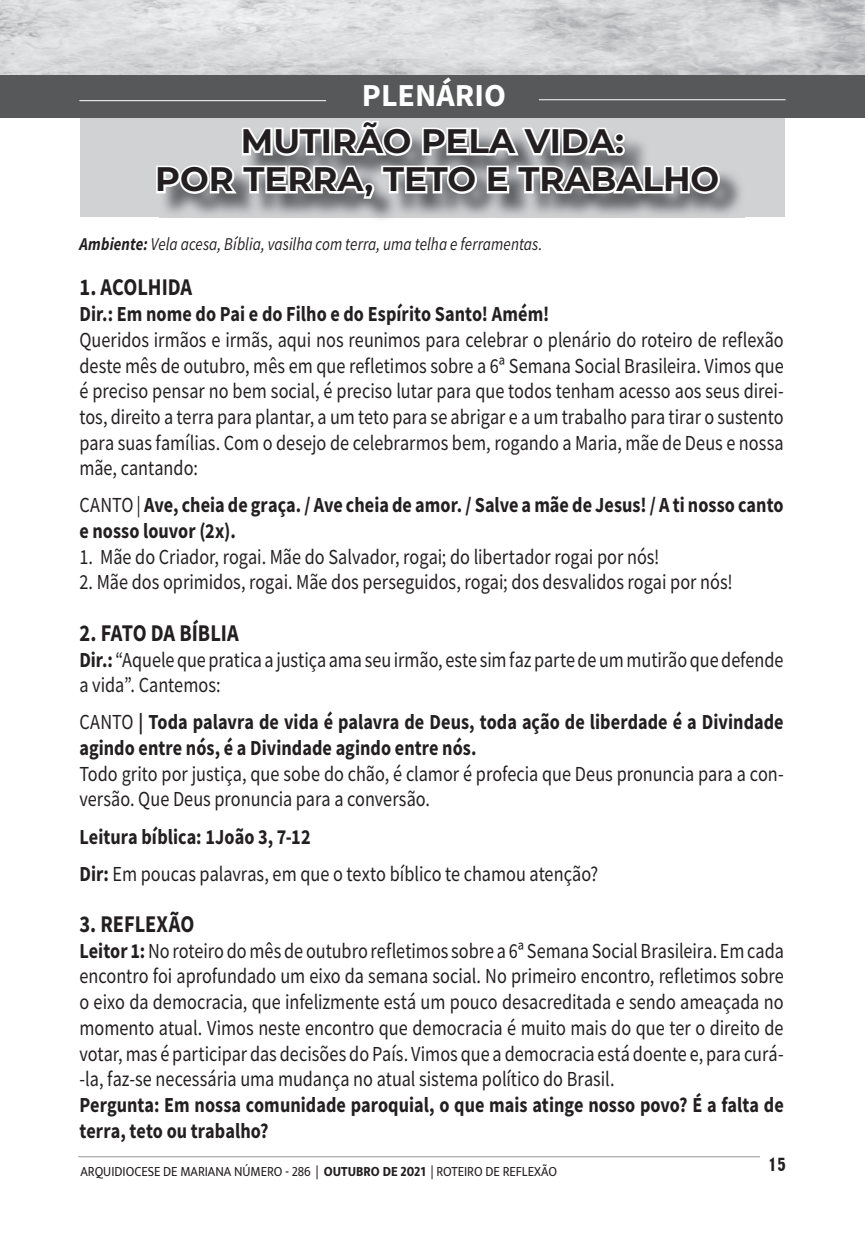
<style>
.page{position:relative;width:865px;height:1248px;background:#fff}
.page>*{position:absolute;margin:0;border:0;box-sizing:border-box;transform-origin:0 0}
.t1{font:700 34px/38px "Montserrat";color:#231f20;text-align:center}
.t2{font:700 32px "Source Sans Pro";color:#fff}
.t3{font:700 24px "Source Sans Pro";letter-spacing:-.005em;color:#231f20;scale:.85 1}
.t4{font:21.4px/25.6px "Source Sans Pro";color:#231f20;scale:.85 1}
.t5{font:700 21.4px/25.6px "Source Sans Pro";letter-spacing:.005em;color:#231f20;scale:.85 1}
.t6{font:italic 18px "Source Sans Pro";letter-spacing:.005em;color:#231f20;scale:.85 1}
.t7{font:18px "Geometric 706 BT Black Condensed B";color:#231f20}
.t8{font:14px "Mukta";color:#231f20;scale:.9 1}
.s1{font-weight:700}
.s2{font-weight:400}
.s3{font-weight:800}
</style>
<div class="page">
<hr style="left:78px;top:1156px;width:682px;height:1px;background:#939598">
<svg style="left:80px;top:118px;width:704px;height:99px;background:#c2c3c5"></svg>
<img style="left:0;top:0;width:865px;height:75px">
<div style="left:0;top:75px;width:865px;height:43px;background:#57585a"></div>
<hr style="left:79px;top:100px;width:247px;height:1px;background:#fff">
<hr style="left:539px;top:99px;width:246px;height:1px;background:#fff">
<svg style="left:156px;top:120px;width:566px;height:81px"></svg>
<h2 class="t2" style="left:362px;top:74px;width:145px">PLENÁRIO</h2>
<h1 class="t1" style="left:155px;top:121px;width:565px">MUTIRÃO PELA VIDA:<br>POR TERRA, TETO E TRABALHO</h1>
<p class="t6" style="left:79px;top:232px;width:546px"><span class="s1">Ambiente:</span> Vela acesa, Bíblia, vasilha com terra, uma telha e ferramentas.</p>
<p class="t3" style="left:79px;top:271px;width:134px">1. ACOLHIDA</p>
<p class="t5" style="left:79px;top:301px;width:554px">Dir.: Em nome do Pai e do Filho e do Espírito Santo! Amém!</p>
<p class="t4" style="left:79px;top:327px;width:830px;text-align:justify">Queridos irmãos e irmãs, aqui nos reunimos para celebrar o plenário do roteiro de reflexão deste mês de outubro, mês em que refletimos sobre a 6ª Semana Social Brasileira. Vimos que é preciso pensar no bem social, é preciso lutar para que todos tenham acesso aos seus direi&shy;tos, direito a terra para plantar, a um teto para se abrigar e a um trabalho para tirar o sustento para suas famílias. Com o desejo de celebrarmos bem, rogando a Maria, mãe de Deus e nossa mãe, cantando:</p>
<p class="t5" style="left:79px;top:492px;width:830px"><span class="s2">CANTO |</span> Ave, cheia de graça. / Ave cheia de amor. / Salve a mãe de Jesus! / A ti nosso canto e nosso louvor (2x).</p>
<p class="t4" style="left:79px;top:543px;width:684px">1. Mãe do Criador, rogai. Mãe do Salvador, rogai; do libertador rogai por nós!</p>
<p class="t4" style="left:79px;top:569px;width:770px">2. Mãe dos oprimidos, rogai. Mãe dos perseguidos, rogai; dos desvalidos rogai por nós!</p>
<p class="t3" style="left:79px;top:616px;width:189px">2. FATO DA BÍBLIA</p>
<p class="t4" style="left:79px;top:646px;width:830px"><span class="s1">Dir.:</span> “Aquele que pratica a justiça ama seu irmão, este sim faz parte de um mutirão que defende a vida”. Cantemos:</p>
<p class="t5" style="left:79px;top:709px;width:830px"><span class="s2">CANTO</span> | Toda palavra de vida é palavra de Deus, toda ação de liberdade é a Divindade agindo entre nós, é a Divindade agindo entre nós.</p>
<p class="t4" style="left:79px;top:760px;width:830px">Todo grito por justiça, que sobe do chão, é clamor é profecia que Deus pronuncia para a con&shy;versão. Que Deus pronuncia para a conversão.</p>
<p class="t4" style="left:79px;top:817px;width:612px;line-height:37px"><span class="s1">Leitura bíblica: 1João 3, 7-12<br>Dir:</span> Em poucas palavras, em que o texto bíblico te chamou atenção?</p>
<p class="t3" style="left:79px;top:907px;width:137px">3. REFLEXÃO</p>
<p class="t4" style="left:79px;top:937px;width:830px;text-align:justify"><span class="s1">Leitor 1:</span> No roteiro do mês de outubro refletimos sobre a 6ª Semana Social Brasileira. Em cada encontro foi aprofundado um eixo da semana social. No primeiro encontro, refletimos sobre o eixo da democracia, que infelizmente está um pouco desacreditada e sendo ameaçada no momento atual. Vimos neste encontro que democracia é muito mais do que ter o direito de votar, mas é participar das decisões do País. Vimos que a democracia está doente e, para curá--la, faz-se necessária uma mudança no atual sistema político do Brasil.</p>
<p class="t5" style="left:79px;top:1091px;width:830px">Pergunta: Em nossa comunidade paroquial, o que mais atinge nosso povo? É a falta de terra, teto ou trabalho?</p>
<p class="t8" style="left:80px;top:1162px;width:531px">ARQUIDIOCESE DE MARIANA NÚMERO - 286 | <span class="s3">OUTUBRO DE 2021</span> | ROTEIRO DE REFLEXÃO</p>
<p class="t7" style="left:768px;top:1153px;width:19px">15</p>
</div>
